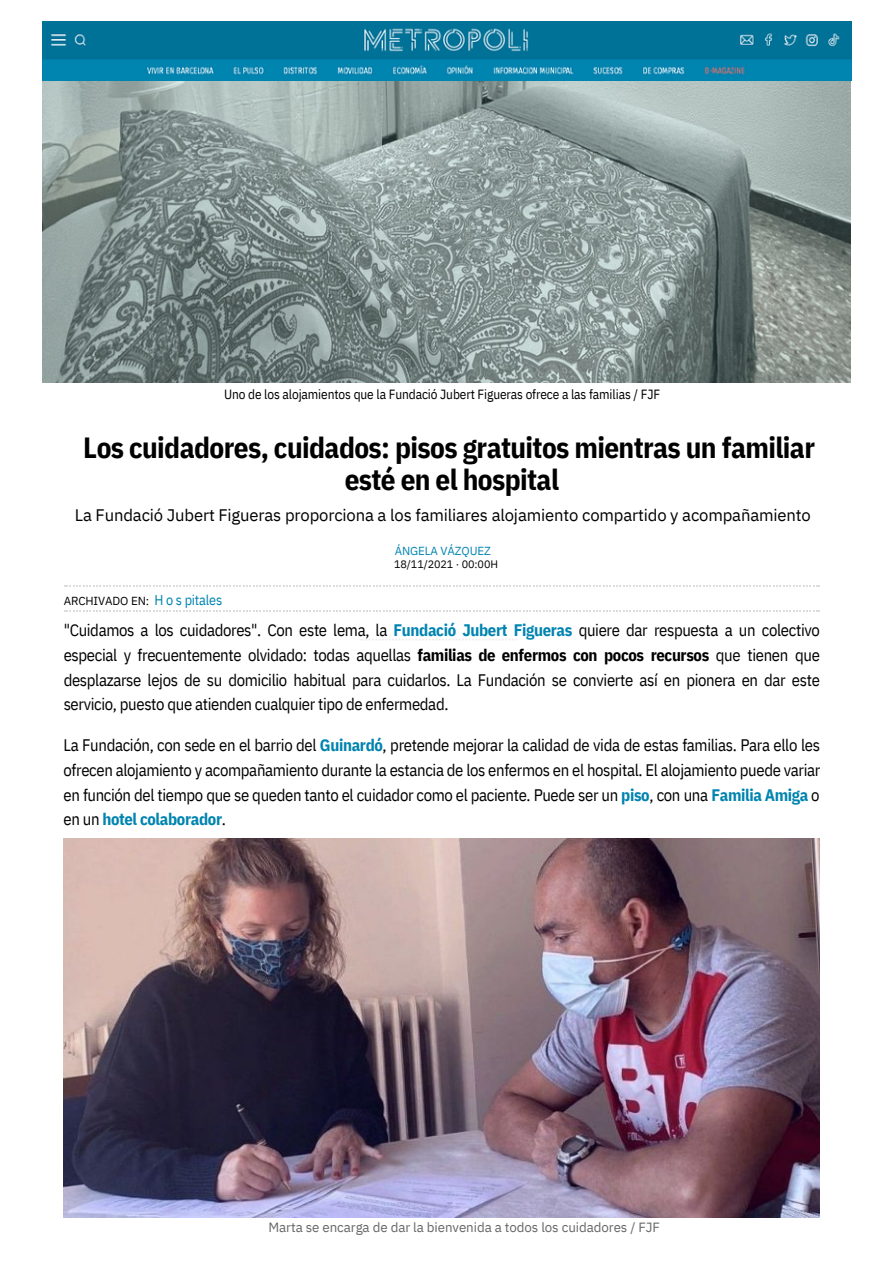
<style>
.page{position:relative;width:894px;height:1264px;background:#fff}
.page>*{position:absolute;margin:0;border:0;box-sizing:border-box;transform-origin:0 0}
.t1{font:700 29.1px "IBM Plex Sans Cond";letter-spacing:-.02em;color:#000}
.t2{font:16.65px/24.8px "IBM Plex Sans Cond";letter-spacing:-.02em;color:#000;text-align:justify}
.t3{font:16.65px "IBM Plex Sans";letter-spacing:-.01em;color:#000}
.t4{font:14.1px "IBM Plex Sans Cond";letter-spacing:-.015em;color:#0084b0}
.t5{font:13.35px "IBM Plex Sans Cond";letter-spacing:-.01em;color:#000}
.t6{font:13.35px "IBM Plex Sans";letter-spacing:-.005em;color:#666}
.t7{font:11.7px "IBM Plex Sans";letter-spacing:-.01em;color:#0084b0}
.t8{font:11.7px "IBM Plex Sans";letter-spacing:-.01em;color:#000}
.t9{font:10.8px "IBM Plex Sans";letter-spacing:-.01em;color:#000}
.s1{font-weight:700;color:#0084b0}
.s2{font-weight:700}
</style>
<div class="page">
<img style="left:43px;top:80px;width:807px;height:303px">
<svg style="left:360px;top:639px;width:157px;height:1px"></svg>
<svg style="left:64px;top:585px;width:756px;height:2px"></svg>
<svg style="left:64px;top:610px;width:756px;height:2px"></svg>
<img style="left:64px;top:839px;width:755px;height:378px">
<img style="left:42px;top:22px;width:809px;height:58px">
<p class="t5" style="left:224px;top:386px;width:437px">Uno de los alojamientos que la Fundació Jubert Figueras ofrece a las familias / FJF</p>
<p class="t1" style="left:83px;top:428px;width:733px">Los cuidadores, cuidados: pisos gratuitos mientras un familiar</p>
<p class="t1" style="left:344px;top:460px;width:216px">esté en el hospital</p>
<p class="t3" style="left:75px;top:504px;width:737px">La Fundació Jubert Figueras proporciona a los familiares alojamiento compartido y acompañamiento</p>
<p class="t4" style="left:154px;top:590px;width:69px">H o s pitales</p>
<p class="t8" style="left:64px;top:593px;width:87px">ARCHIVADO EN:</p>
<p class="t7" style="left:394px;top:543px;width:98px">ÁNGELA VÁZQUEZ</p>
<p class="t9" style="left:394px;top:556px;width:105px">18/11/2021 · 00:00H</p>
<p class="t2" style="left:64px;top:617px;width:757px">"Cuidamos a los cuidadores". Con este lema, la <span class="s1">Fundació Jubert Figueras</span> quiere dar respuesta a un colectivo especial y frecuentemente olvidado: todas aquellas <span class="s2">familias de enfermos con pocos recursos</span> que tienen que desplazarse lejos de su domicilio habitual para cuidarlos. La Fundación se convierte así en pionera en dar este servicio, puesto que atienden cualquier tipo de enfermedad.</p>
<p class="t2" style="left:64px;top:732px;width:758px">La Fundación, con sede en el barrio del <span class="s1">Guinardó</span>, pretende mejorar la calidad de vida de estas familias. Para ello les ofrecen alojamiento y acompañamiento durante la estancia de los enfermos en el hospital. El alojamiento puede variar en función del tiempo que se queden tanto el cuidador como el paciente. Puede ser un <span class="s1">piso</span>, con una <span class="s1">Familia Amiga</span> o en un <span class="s1">hotel colaborador</span>.</p>
<p class="t6" style="left:268px;top:1218px;width:393px">Marta se encarga de dar la bienvenida a todos los cuidadores / FJF</p>
</div>
